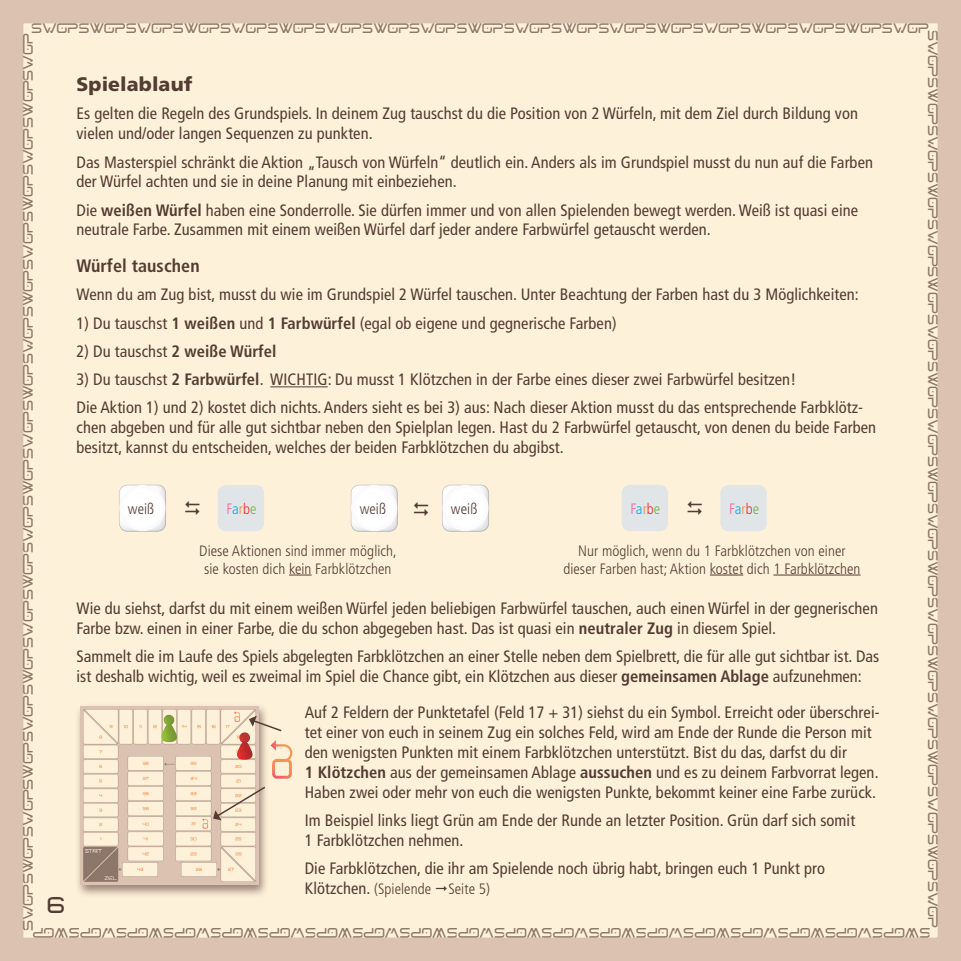
<style>
.page{position:relative;width:961px;height:961px;background:#fff}
.page>*{position:absolute;margin:0;border:0;box-sizing:border-box;transform-origin:0 0}
.t1{font:22.5px "Netron";color:#533c32}
.t2{font:900 19.5px "Frutiger LT Std";letter-spacing:.005em;color:#533c32}
.t3{font:700 condensed 18px "Frutiger LT Std";letter-spacing:.005em;color:#533c32}
.t4{font:condensed 16.5px/19.8px "Frutiger LT Std";letter-spacing:.005em;color:#533c32}
.t5{font:300 condensed 15px/18px "Frutiger LT Std";letter-spacing:.005em;color:#533c32;text-align:center}
.t6{font:300 condensed 15px "Frutiger LT Std";letter-spacing:.005em;color:#f16698}
.t7{font:13.5px "Netron";letter-spacing:-.025em;color:#8d766a}
.s1{font-weight:700}
.s2{color:#00aeef}
.s3{color:#f58b30}
.s4{color:#ee2d2e}
.s5{color:#73b743}
.s6{font-weight:400;font-size:16.5px}
</style>
<div class="page">
<div style="left:12px;top:12px;width:937px;height:937px;background:#fef1d9"></div>
<div style="left:0;top:0;width:961px;height:961px;border:23px solid #dcc2b1"></div>
<div style="left:75px;top:703px;width:194px;height:194px;background:#8d766a;opacity:.9"></div>
<img style="left:80px;top:706px;width:178px;height:178px">
<div style="left:160px;top:713px;width:19px;height:32px;background:#231f20;opacity:.3"></div>
<hr style="left:270px;top:386px;width:58px;height:1px;background:#533c32">
<div style="left:117px;top:483px;width:49px;height:49px;background:#fff101;opacity:.08"></div>
<div style="left:218px;top:485px;width:46px;height:46px;background:#e1e5e8;border-radius:9px"></div>
<div style="left:349px;top:483px;width:49px;height:49px;background:#fff101;opacity:.08"></div>
<div style="left:440px;top:483px;width:50px;height:49px;background:#fff101;opacity:.08"></div>
<svg style="left:289px;top:575px;width:23px;height:1px"></svg>
<div style="left:720px;top:485px;width:47px;height:46px;background:#e1e5e8;border-radius:9px"></div>
<div style="left:622px;top:485px;width:46px;height:46px;background:#e1e5e8;border-radius:9px"></div>
<hr style="left:710px;top:575px;width:33px;height:1px;background:#533c32">
<hr style="left:773px;top:575px;width:88px;height:1px;background:#533c32">
<svg style="left:213px;top:785px;width:54px;height:35px"></svg>
<svg style="left:235px;top:716px;width:57px;height:63px"></svg>
<p class="t7" style="left:31px;top:19px;width:900px">SWOPSWOPSWOPSWOPSWOPSWOPSWOPSWOPSWOPSWOPSWOPSWOPSWOPSWOPSWOPSWOPSWOPSWOPSWOP</p>
<p class="t7" style="left:942px;top:30px;width:900px;rotate:90deg">SWOPSWOPSWOPSWOPSWOPSWOPSWOPSWOPSWOPSWOPSWOPSWOPSWOPSWOPSWOPSWOPSWOPSWOPSWOP</p>
<p class="t7" style="left:19px;top:931px;width:900px;rotate:-90deg">SWOPSWOPSWOPSWOPSWOPSWOPSWOPSWOPSWOPSWOPSWOPSWOPSWOPSWOPSWOPSWOPSWOPSWOPSWOP</p>
<p class="t2" style="left:77px;top:73px;width:117px">Spielablauf</p>
<p class="t4" style="left:77px;top:104px;width:783px">Es gelten die Regeln des Grundspiels. In deinem Zug tauschst du die Position von 2 Würfeln, mit dem Ziel durch Bildung von vielen und/oder langen Sequenzen zu punkten.</p>
<p class="t4" style="left:77px;top:152px;width:798px">Das Masterspiel schränkt die Aktion „Tausch von Würfeln“ deutlich ein. Anders als im Grundspiel musst du nun auf die Farben der Würfel achten und sie in deine Planung mit einbeziehen.</p>
<p class="t4" style="left:77px;top:200px;width:783px">Die <span class="s1">weißen Würfel</span> haben eine Sonderrolle. Sie dürfen immer und von allen Spielenden bewegt werden. Weiß ist quasi eine neutrale Farbe. Zusammen mit einem weißen Würfel darf jeder andere Farbwürfel getauscht werden.</p>
<p class="t3" style="left:77px;top:255px;width:125px">Würfel tauschen</p>
<p class="t4" style="left:77px;top:285px;width:784px">Wenn du am Zug bist, musst du wie im Grundspiel 2 Würfel tauschen. Unter Beachtung der Farben hast du 3 Möglichkeiten:</p>
<p class="t4" style="left:77px;top:313px;width:542px">1) Du tauschst <span class="s1">1 weißen</span> und <span class="s1">1 Farbwürfel</span> (egal ob eigene und gegnerische Farben)</p>
<p class="t4" style="left:77px;top:341px;width:201px">2) Du tauschst <span class="s1">2 weiße Würfel</span></p>
<p class="t4" style="left:77px;top:365px;width:788px;line-height:28.3px">3) Du tauschst <span class="s1">2 Farbwürfel</span>. WICHTIG: Du musst 1 Klötzchen in der Farbe eines dieser zwei Farbwürfel besitzen!<br>Die Aktion 1) und 2) kostet dich nichts. Anders sieht es bei 3) aus: Nach dieser Aktion musst du das entsprechende Farbklötz-</p>
<p class="t4" style="left:77px;top:418px;width:801px">chen abgeben und für alle gut sichtbar neben den Spielplan legen. Hast du 2 Farbwürfel getauscht, von denen du beide Farben besitzt, kannst du entscheiden, welches der beiden Farbklötzchen du abgibst.</p>
<p class="t6" style="left:630px;top:500px;width:32px">F<span class="s2">a</span><span class="s3">r</span><span class="s4">b</span><span class="s5">e</span></p>
<p class="t6" style="left:729px;top:500px;width:32px">F<span class="s2">a</span><span class="s3">r</span><span class="s4">b</span><span class="s5">e</span></p>
<p class="t5" style="left:563px;top:542px;width:299px">Nur möglich, wenn du 1 Farbklötzchen von einer dieser Farben hast; Aktion kostet dich 1 Farbklötzchen</p>
<p class="t4" style="left:77px;top:598px;width:803px">Wie du siehst, darfst du mit einem weißen Würfel jeden beliebigen Farbwürfel tauschen, auch einen Würfel in der gegnerischen<br>Farbe bzw. einen in einer Farbe, die du schon abgegeben hast. Das ist quasi ein <span class="s1">neutraler Zug</span> in diesem Spiel.</p>
<p class="t4" style="left:77px;top:646px;width:804px">Sammelt die im Laufe des Spiels abgelegten Farbklötzchen an einer Stelle neben dem Spielbrett, die für alle gut sichtbar ist. Das ist deshalb wichtig, weil es zweimal im Spiel die Chance gibt, ein Klötzchen aus dieser <span class="s1">gemeinsamen Ablage</span> aufzunehmen:</p>
<p class="t4" style="left:305px;top:703px;width:576px">Auf 2 Feldern der Punktetafel (Feld 17 + 31) siehst du ein Symbol. Erreicht oder überschrei&shy;tet einer von euch in seinem Zug ein solches Feld, wird am Ende der Runde die Person mit den wenigsten Punkten mit einem Farbklötzchen unterstützt. Bist du das, darfst du dir<br><span class="s1">1 Klötzchen</span> aus der gemeinsamen Ablage <span class="s1">aussuchen</span> und es zu deinem Farbvorrat legen.<br>Haben zwei oder mehr von euch die wenigsten Punkte, bekommt keiner eine Farbe zurück.</p>
<p class="t4" style="left:305px;top:810px;width:552px">Im Beispiel links liegt Grün am Ende der Runde an letzter Position. Grün darf sich somit<br>1 Farbklötzchen nehmen.</p>
<p class="t4" style="left:305px;top:858px;width:522px">Die Farbklötzchen, die ihr am Spielende noch übrig habt, bringen euch 1 Punkt pro</p>
<p class="t5" style="left:305px;top:880px;width:187px"><span class="s6">Klötzchen.</span> (Spielende Seite 5)</p>
<p class="t5" style="left:128px;top:500px;width:28px">weiß</p>
<p class="t6" style="left:226px;top:500px;width:32px">F<span class="s2">a</span><span class="s3">r</span><span class="s4">b</span><span class="s5">e</span></p>
<p class="t5" style="left:360px;top:500px;width:28px">weiß</p>
<p class="t5" style="left:451px;top:500px;width:28px">weiß</p>
<p class="t5" style="left:199px;top:542px;width:199px">Diese Aktionen sind immer möglich, sie kosten dich kein Farbklötzchen</p>
<h1 class="t1" style="left:47px;top:890px;width:20px">6</h1>
<p class="t7" style="left:930px;top:942px;width:900px;rotate:-180deg">SWOPSWOPSWOPSWOPSWOPSWOPSWOPSWOPSWOPSWOPSWOPSWOPSWOPSWOPSWOPSWOPSWOPSWOPSWOP</p>
</div>
